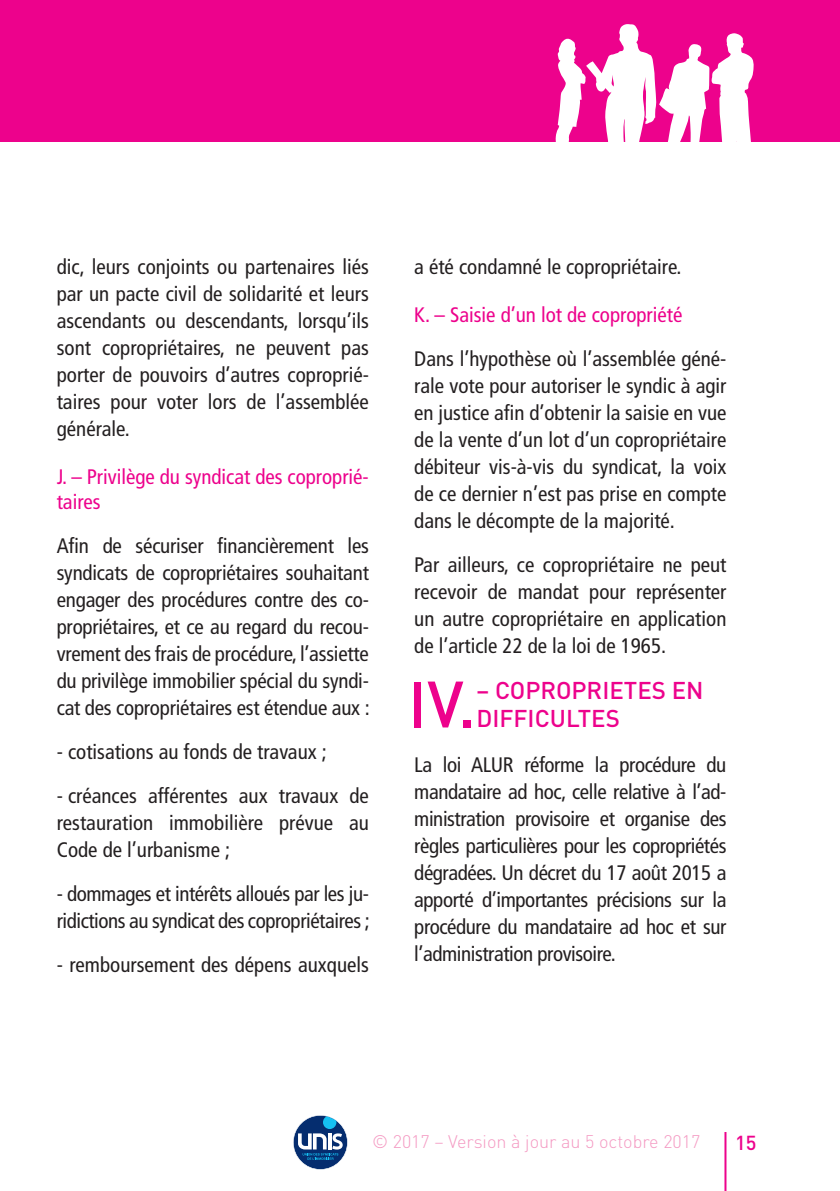
<style>
.page{position:relative;width:840px;height:1191px;background:#fff}
.page>*{position:absolute;margin:0;border:0;box-sizing:border-box;transform-origin:0 0}
.t1{font:500 64.4px "DIN Pro";color:#ed028c}
.t2{font:500 24px/28.8px "DIN Pro";color:#ed028c}
.t3{font:condensed 21px/27px "Frutiger";color:#231f20;text-align:justify}
.t4{font:condensed 21px/27px "Frutiger";letter-spacing:-.02em;color:#231f20}
.t5{font:condensed 21px/25.2px "Frutiger";color:#ed028c}
.t6{font:500 20px "DIN Pro";color:#ed028c}
.t7{font:300 18px "DIN Pro";color:#f499c2}
</style>
<div class="page">
<div style="left:0;top:0;width:839px;height:142px;background:#ed028c"></div>
<hr style="left:724px;top:1132px;width:2px;height:59px;background:#ed028c">
<svg style="left:555px;top:24px;width:198px;height:118px"></svg>
<svg style="left:293px;top:1115px;width:54px;height:54px"></svg>
<p class="t3" style="left:57px;top:253px;width:313px">dic, leurs conjoints ou partenaires liés par un pacte civil de solidarité et leurs ascendants ou descendants, lorsqu’ils sont copropriétaires, ne peuvent pas porter de pouvoirs d’autres coproprié&shy;taires pour voter lors de l’assemblée générale.</p>
<p class="t5" style="left:57px;top:464px;width:313px">J. – Privilège du syndicat des coproprié&shy;taires</p>
<p class="t3" style="left:57px;top:532px;width:314px">Afin de sécuriser financièrement les syndicats de copropriétaires souhaitant engager des procédures contre des co&shy;propriétaires, et ce au regard du recou&shy;vrement des frais de procédure, l’assiette du privilège immobilier spécial du syndi&shy;cat des copropriétaires est étendue aux :</p>
<p class="t3" style="left:57px;top:738px;width:271px">- cotisations au fonds de travaux ;</p>
<p class="t3" style="left:57px;top:782px;width:313px">- créances afférentes aux travaux de restauration immobilière prévue au Code de l’urbanisme ;</p>
<p class="t4" style="left:57px;top:880px;width:314px">- dommages et intérêts alloués par les ju&shy;ridictions au syndicat des copropriétaires ;</p>
<p class="t3" style="left:57px;top:951px;width:313px">- remboursement des dépens auxquels</p>
<p class="t3" style="left:414px;top:253px;width:269px">a été condamné le copropriétaire.</p>
<p class="t5" style="left:414px;top:302px;width:269px">K. – Saisie d’un lot de copropriété</p>
<p class="t3" style="left:414px;top:345px;width:313px">Dans l’hypothèse où l’assemblée géné&shy;rale vote pour autoriser le syndic à agir en justice afin d’obtenir la saisie en vue de la vente d’un lot d’un copropriétaire débiteur vis-à-vis du syndicat, la voix de ce dernier n’est pas prise en compte dans le décompte de la majorité.</p>
<p class="t3" style="left:414px;top:551px;width:313px">Par ailleurs, ce copropriétaire ne peut recevoir de mandat pour représenter un autre copropriétaire en application de l’article 22 de la loi de 1965.</p>
<h1 class="t1" style="left:408px;top:652px;width:70px">IV.</h1>
<p class="t2" style="left:476px;top:673px;width:228px">– COPROPRIETES EN<br>DIFFICULTES</p>
<p class="t3" style="left:414px;top:751px;width:313px">La loi ALUR réforme la procédure du mandataire ad hoc, celle relative à l’ad&shy;ministration provisoire et organise des règles particulières pour les copropriétés dégradées. Un décret du 17 août 2015 a apporté d’importantes précisions sur la procédure du mandataire ad hoc et sur l’administration provisoire.</p>
<p class="t7" style="left:372px;top:1127px;width:329px">© 2017 – Version à jour au 5 octobre 2017</p>
<p class="t6" style="left:734px;top:1126px;width:23px">15</p>
</div>
